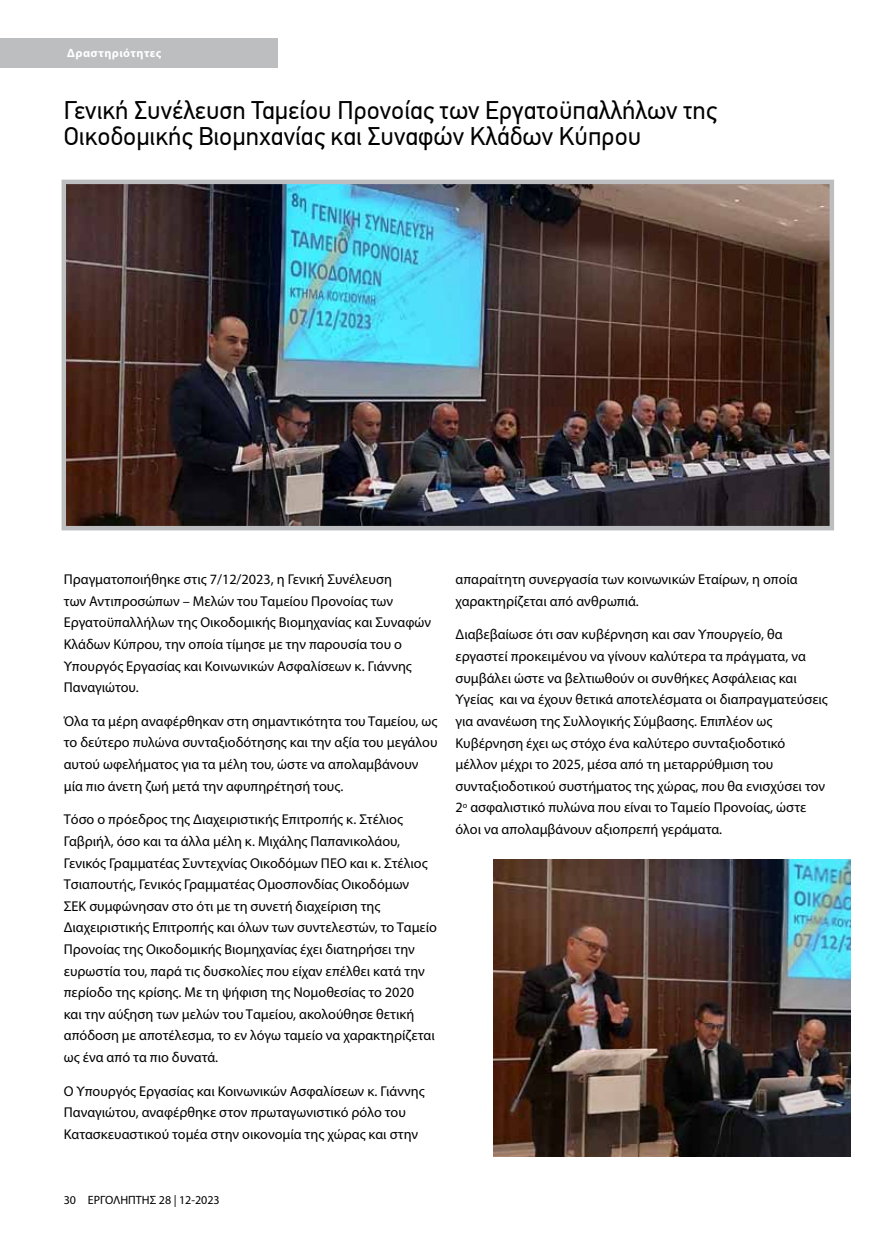
<style>
.page{position:relative;width:893px;height:1255px;background:#fff}
.page>*{position:absolute;margin:0;border:0;box-sizing:border-box;transform-origin:0 0}
.t1{font:25.5px/25.5px "PF Din Text Pro";color:#000}
.t2{font:14.25px/21.6px "Myriad Pro";color:#000}
.t3{font:12px "Myriad Pro";color:#000}
.t4{font:700 12px "Myriad Pro";letter-spacing:.04em;color:#fff}
</style>
<div class="page">
<div style="left:0;top:39px;width:278px;height:29px;background:#bcbec0"></div>
<img style="left:67px;top:185px;width:762px;height:340px">
<div style="left:62px;top:180px;width:772px;height:350px;border:4px solid #bcbec0"></div>
<img style="left:493px;top:859px;width:357px;height:297px">
<p class="t4" style="left:67px;top:45px;width:96px">Δραστηριότητες</p>
<h1 class="t1" style="left:64px;top:98px;width:655px">Γενική Συνέλευση Ταμείου Προνοίας των Εργατοϋπαλλήλων της<br>Οικοδομικής Βιομηχανίας και Συναφών Κλάδων Κύπρου</h1>
<p class="t2" style="left:64px;top:568px;width:369px">Πραγματοποιήθηκε στις 7/12/2023, η Γενική Συνέλευση<br>των Αντιπροσώπων – Μελών του Ταμείου Προνοίας των Εργατοϋπαλλήλων της Οικοδομικής Βιομηχανίας και Συναφών Κλάδων Κύπρου, την οποία τίμησε με την παρουσία του ο Υπουργός Εργασίας και Κοινωνικών Ασφαλίσεων κ. Γιάννης Παναγιώτου.</p>
<p class="t2" style="left:64px;top:710px;width:375px">Όλα τα μέρη αναφέρθηκαν στη σημαντικότητα του Ταμείου, ως το δεύτερο πυλώνα συνταξιοδότησης και την αξία του μεγάλου αυτού ωφελήματος για τα μέλη του, ώστε να απολαμβάνουν μία πιο άνετη ζωή μετά την αφυπηρέτησή τους.</p>
<p class="t2" style="left:64px;top:808px;width:375px">Τόσο ο πρόεδρος της Διαχειριστικής Επιτροπής κ. Στέλιος Γαβριήλ, όσο και τα άλλα μέλη κ. Μιχάλης Παπανικολάου, Γενικός Γραμματέας Συντεχνίας Οικοδόμων ΠΕΟ και κ. Στέλιος Τσιαπουτής, Γενικός Γραμματέας Ομοσπονδίας Οικοδόμων<br>ΣΕΚ συμφώνησαν στο ότι με τη συνετή διαχείριση της Διαχειριστικής Επιτροπής και όλων των συντελεστών, το Ταμείο Προνοίας της Οικοδομικής Βιομηχανίας έχει διατηρήσει την ευρωστία του, παρά τις δυσκολίες που είχαν επέλθει κατά την περίοδο της κρίσης. Με τη ψήφιση της Νομοθεσίας το 2020<br>και την αύξηση των μελών του Ταμείου, ακολούθησε θετική απόδοση με αποτέλεσμα, το εν λόγω ταμείο να χαρακτηρίζεται ως ένα από τα πιο δυνατά.</p>
<p class="t2" style="left:64px;top:1079px;width:362px">Ο Υπουργός Εργασίας και Κοινωνικών Ασφαλίσεων κ. Γιάννης<br>Παναγιώτου, αναφέρθηκε στον πρωταγωνιστικό ρόλο του<br>Κατασκευαστικού τομέα στην οικονομία της χώρας και στην</p>
<p class="t2" style="left:455px;top:568px;width:344px">απαραίτητη συνεργασία των κοινωνικών Εταίρων, η οποία χαρακτηρίζεται από ανθρωπιά.</p>
<p class="t2" style="left:455px;top:623px;width:374px">Διαβεβαίωσε ότι σαν κυβέρνηση και σαν Υπουργείο, θα εργαστεί προκειμένου να γίνουν καλύτερα τα πράγματα, να συμβάλει ώστε να βελτιωθούν οι συνθήκες Ασφάλειας και Υγείας και να έχουν θετικά αποτελέσματα οι διαπραγματεύσεις για ανανέωση της Συλλογικής Σύμβασης. Επιπλέον ως Κυβέρνηση έχει ως στόχο ένα καλύτερο συνταξιοδοτικό μέλλον μέχρι το 2025, μέσα από τη μεταρρύθμιση του συνταξιοδοτικού συστήματος της χώρας, που θα ενισχύσει τον 2<sup>ο</sup> ασφαλιστικό πυλώνα που είναι το Ταμείο Προνοίας, ώστε όλοι να απολαμβάνουν αξιοπρεπή γεράματα.</p>
<p class="t3" style="left:64px;top:1192px;width:157px">30 ΕΡΓΟΛΗΠΤΗΣ 28 | 12-2023</p>
</div>
